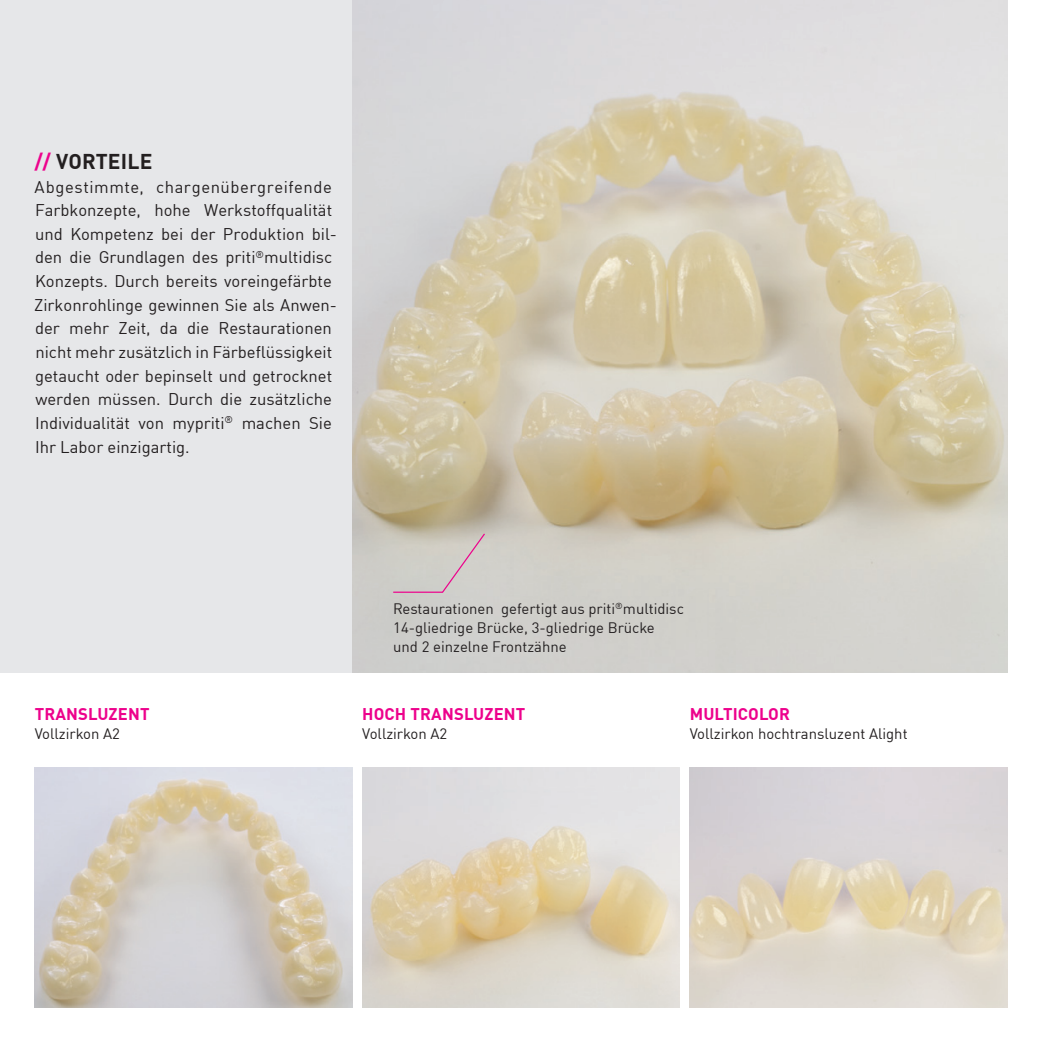
<style>
.page{position:relative;width:1042px;height:1042px;background:#fff}
.page>*{position:absolute;margin:0;border:0;box-sizing:border-box;transform-origin:0 0}
.t1{font:700 21px "DIN Offc Pro";letter-spacing:.01em;color:#231f20}
.t2{font:16.62px/23.6px "DIN Offc Pro";color:#231f20}
.t3{font:700 16.62px "DIN Offc Pro";letter-spacing:.01em;color:#ed028c}
.t4{font:14.88px/19.2px "DIN Offc Pro";color:#231f20}
.s1{color:#ed028c}
</style>
<div class="page">
<div style="left:0;top:0;width:362px;height:673px;background:#e6e7e9"></div>
<img style="left:35px;top:767px;width:317px;height:240px">
<img style="left:362px;top:767px;width:318px;height:240px">
<img style="left:690px;top:767px;width:317px;height:240px">
<img style="left:352px;top:0;width:655px;height:673px">
<svg style="left:392px;top:532px;width:94px;height:61px;background:#cfc7c3"></svg>
<p class="t1" style="left:35px;top:144px;width:119px"><span class="s1">//</span> VORTEILE</p>
<p class="t2" style="left:34px;top:173px;width:304px">Abgestimmte, chargenübergreifende Farbkonzepte, hohe Werkstoffqualität und Kompetenz bei der Produktion bil&shy;den die Grundlagen des priti<sup>®</sup>multidisc Konzepts. D urch bereits voreingefärbte Zirkonrohlinge gewinnen Sie als Anwen&shy;der mehr Zeit, da die Restaurationen nicht mehr zusätzlich in Färbeflüssigkeit getaucht oder bepinselt und getrocknet werden müssen. Durch die zusätzliche<br>I ndividualität von mypriti<sup>®</sup> machen Sie<br>I hr Labor einzigartig.</p>
<p class="t3" style="left:35px;top:700px;width:116px">TRANSLUZENT</p>
<p class="t4" style="left:35px;top:723px;width:87px">Vollzirkon A2</p>
<p class="t4" style="left:393px;top:597px;width:292px">Restaurationen gefertigt aus priti<sup>®</sup>multidisc<br>14-gliedrige Brücke, 3-gliedrige Brücke<br>und 2 einzelne Frontzähne</p>
<p class="t3" style="left:362px;top:700px;width:165px">HOCH TRANSLUZENT</p>
<p class="t4" style="left:362px;top:723px;width:87px">Vollzirkon A2</p>
<p class="t3" style="left:690px;top:700px;width:102px">MULTICOLOR</p>
<p class="t4" style="left:690px;top:723px;width:219px">Vollzirkon hochtransluzent Alight</p>
</div>
